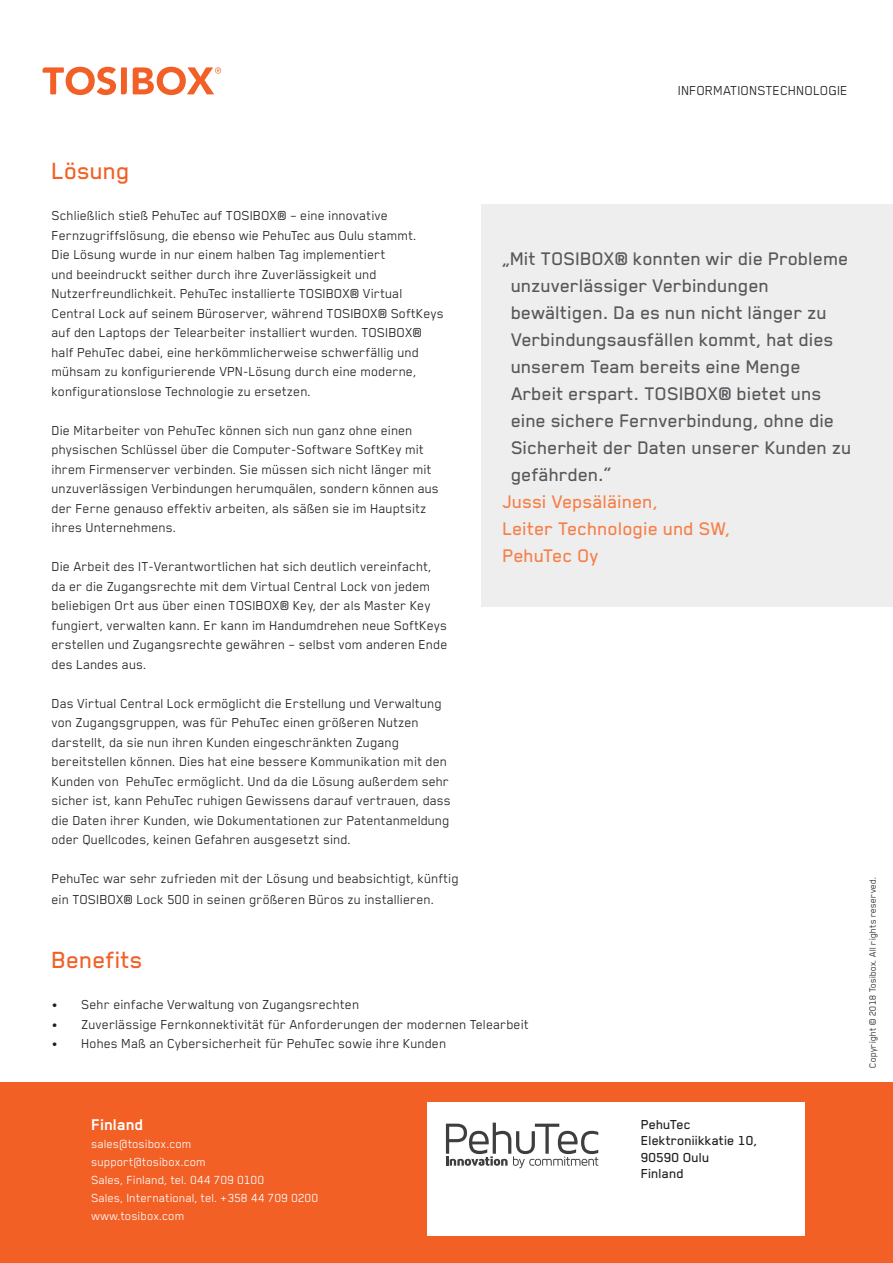
<style>
.page{position:relative;width:893px;height:1263px;background:#fff}
.page>*{position:absolute;margin:0;border:0;box-sizing:border-box;transform-origin:0 0}
.Heading_3__challenge{font:500 27px "Blender";color:#f26026}
.t1{font:500 21px/27px "Blender";color:#57585a}
.t2{font:500 21px "Blender";color:#f58049}
.t3{font:700 18px "Blender";color:#fff}
.Copy{font:15px/19.5px "Blender";color:#231f20}
.Bulletins{font:15px "Blender";color:#231f20}
.t4{font:500 15px "Blender";color:#231f20}
.Case_category_indust{font:15px "Blender";color:#231f20}
.t5{font:13.5px "Blender";color:#fff}
.t6{font:10.5px "Blender";color:#231f20}
</style>
<div class="page">
<div style="left:0;top:1082px;width:893px;height:181px;background:#f26026"></div>
<div style="left:427px;top:1102px;width:378px;height:134px;background:#fff"></div>
<svg style="left:43px;top:67px;width:178px;height:28px"></svg>
<div style="left:482px;top:204px;width:411px;height:402px;background:#eeeeef"></div>
<svg style="left:446px;top:1123px;width:152px;height:45px"></svg>
<p class="Case_category_indust" style="left:678px;top:82px;width:171px">INFORMATIONSTECHNOLOGIE</p>
<p class="Heading_3__challenge" style="left:52px;top:156px;width:80px">Lösung</p>
<p class="Copy" style="left:52px;top:205px;width:394px">Schließlich stieß PehuTec auf TOSIBOX® – eine innovative Fernzugriffslösung, die ebenso wie PehuTec aus Oulu stammt.<br>Die Lösung wurde in nur einem halben Tag implementiert<br>und beeindruckt seither durch ihre Zuverlässigkeit und Nutzerfreundlichkeit. PehuTec installierte TOSIBOX® Virtual Central Lock auf seinem Büroserver, während TOSIBOX® SoftKeys auf den Laptops der Telearbeiter installiert wurden. TOSIBOX® half PehuTec dabei, eine herkömmlicherweise schwerfällig und mühsam zu konfigurierende VPN-Lösung durch eine moderne, konfigurationslose Technologie zu ersetzen.</p>
<p class="Copy" style="left:52px;top:420px;width:389px">Die Mitarbeiter von PehuTec können sich nun ganz ohne einen physischen Schlüssel über die Computer-Software SoftKey mit ihrem Firmenserver verbinden. Sie müssen sich nicht länger mit unzuverlässigen Verbindungen herumquälen, sondern können aus der Ferne genauso effektiv arbeiten, als säßen sie im Hauptsitz ihres Unternehmens.</p>
<p class="Copy" style="left:52px;top:556px;width:397px">Die Arbeit des IT-Verantwortlichen hat sich deutlich vereinfacht, da er die Zugangsrechte mit dem Virtual Central Lock von jedem beliebigen Ort aus über einen TOSIBOX® Key, der als Master Key fungiert, verwalten kann. Er kann im Handumdrehen neue SoftKeys erstellen und Zugangsrechte gewähren – selbst vom anderen Ende des Landes aus.</p>
<p class="Copy" style="left:52px;top:693px;width:401px">Das Virtual Central Lock ermöglicht die Erstellung und Verwaltung von Zugangsgruppen, was für PehuTec einen größeren Nutzen darstellt, da sie nun ihren Kunden eingeschränkten Zugang bereitstellen können. Dies hat eine bessere Kommunikation mit den Kunden von PehuTec ermöglicht. Und da die Lösung außerdem sehr sicher ist, kann PehuTec ruhigen Gewissens darauf vertrauen, dass die Daten ihrer Kunden, wie Dokumentationen zur Patentanmeldung oder Quellcodes, keinen Gefahren ausgesetzt sind.</p>
<p class="Copy" style="left:52px;top:867px;width:409px;line-height:21px">PehuTec war sehr zufrieden mit der Lösung und beabsichtigt, künftig ein TOSIBOX® Lock 500 in seinen größeren Büros zu installieren.</p>
<p class="t6" style="left:867px;top:1068px;width:193px;rotate:-90deg">Copyright © 2018 Tosibox. All rights reserved.</p>
<p class="t1" style="left:511px;top:245px;width:342px;text-indent:-9px">„Mit TOSIBOX® konnten wir die Probleme unzuverlässiger Verbindungen bewältigen. Da es nun nicht länger zu Verbindungsausfällen kommt, hat dies unserem Team bereits eine Menge Arbeit erspart. TOSIBOX® bietet uns eine sichere Fernverbindung, ohne die Sicherheit der Daten unserer Kunden zu gefährden.“</p>
<p class="t2" style="left:503px;top:491px;width:158px">Jussi Vepsäläinen,</p>
<p class="t2" style="left:503px;top:518px;width:230px">Leiter Technologie und SW,</p>
<p class="t2" style="left:503px;top:545px;width:98px">PehuTec Oy</p>
<p class="Heading_3__challenge" style="left:52px;top:945px;width:93px">Benefits</p>
<p class="Bulletins" style="left:52px;top:996px;width:309px">• Sehr einfache Verwaltung von Zugangsrechten</p>
<p class="Bulletins" style="left:52px;top:1016px;width:479px">• Zuverlässige Fernkonnektivität für Anforderungen der modernen Telearbeit</p>
<p class="Bulletins" style="left:52px;top:1035px;width:396px">• Hohes Maß an Cybersicherheit für PehuTec sowie ihre Kunden</p>
<p class="t3" style="left:91px;top:1115px;width:54px">Finland</p>
<p class="t5" style="left:91px;top:1137px;width:102px">sales@tosibox.com</p>
<p class="t5" style="left:91px;top:1155px;width:116px">support@tosibox.com</p>
<p class="t5" style="left:91px;top:1173px;width:175px">Sales, Finland, tel. 044 709 0100</p>
<p class="t5" style="left:91px;top:1191px;width:229px">Sales, International, tel. +358 44 709 0200</p>
<p class="t5" style="left:91px;top:1209px;width:95px">www.tosibox.com</p>
<p class="t4" style="left:641px;top:1116px;width:52px">PehuTec</p>
<p class="t4" style="left:641px;top:1133px;width:118px">Elektroniikkatie 10,</p>
<p class="t4" style="left:641px;top:1149px;width:70px">90590 Oulu</p>
<p class="t4" style="left:641px;top:1166px;width:45px">Finland</p>
</div>
